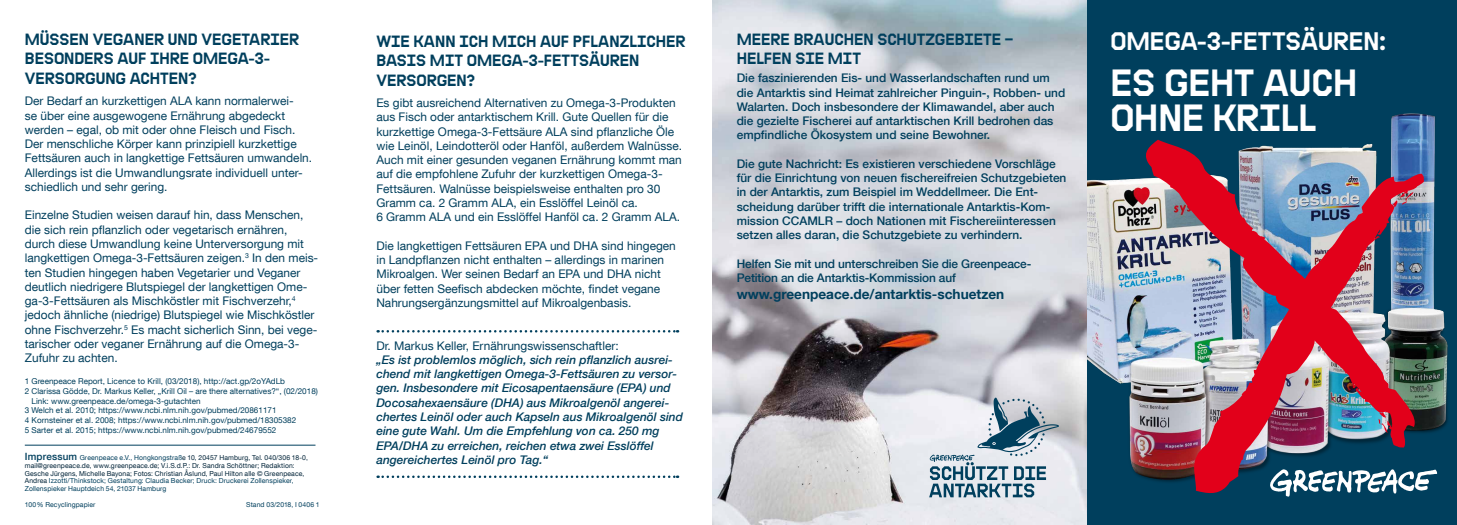
<style>
.page{position:relative;width:1457px;height:525px;background:#fff}
.page>*{position:absolute;margin:0;border:0;box-sizing:border-box;transform-origin:0 0}
.t1{font:37.88px/35px "Sanctuary";color:#fff}
.t2{font:25.38px "Sanctuary";color:#fff}
.t3{font:16.25px/19.5px "Sanctuary";color:#003f5d}
.t4{font:700 13.75px "Helvetica Neue LT Com";color:#003f5d}
.t5{font:11.88px/14.2px "Helvetica Neue LT Com";color:#003f5d}
.t6{font:500 11.88px/14.2px "Helvetica Neue LT Com";color:#003f5d}
.t7{font:italic 500 11.88px/14.2px "Helvetica Neue LT Com";color:#003f5d}
.t8{font:8.12px "Helvetica Neue LT Com";color:#003f5d}
.t9{font:6.88px/7.5px "Helvetica Neue LT Com";letter-spacing:.015em;color:#002338}
.t10{font:6.88px "Helvetica Neue LT Com";letter-spacing:.015em;color:#003f5d}
.s1{font-weight:500;font-size:10px;color:#003f5d}
.s2{color:#003f5d}
</style>
<div class="page">
<div style="left:1086px;top:0;width:370px;height:524px;background:#003f5d"></div>
<img style="left:1086px;top:11px;width:362px;height:513px">
<img style="left:1141px;top:140px;width:282px;height:355px">
<svg style="left:1378px;top:418px;width:9px;height:15px"></svg>
<svg style="left:1401px;top:192px;width:12px;height:13px"></svg>
<svg style="left:1269px;top:468px;width:167px;height:28px"></svg>
<hr style="left:25px;top:444px;width:290px;height:1px;background:#003f5d">
<svg style="left:377px;top:330px;width:301px;height:2px"></svg>
<svg style="left:377px;top:475px;width:301px;height:2px"></svg>
<img style="left:712px;top:0;width:374px;height:524px">
<svg style="left:929px;top:397px;width:129px;height:100px"></svg>
<h3 class="t3" style="left:25px;top:29px;width:276px">MÜSSEN VEGANER UND VEGETARIER<br>BESONDERS AUF IHRE OMEGA-3-<br>VERSORGUNG ACHTEN?</h3>
<p class="t5" style="left:25px;top:94px;width:289px">Der Bedarf an kurzkettigen ALA kann normalerwei-<br>se über eine ausgewogene Ernährung abgedeckt werden – egal, ob mit oder ohne Fleisch und Fisch.<br>Der menschliche Körper kann prinzipiell kurzkettige Fettsäuren auch in langkettige Fettsäuren umwandeln.<br>Allerdings ist die Umwandlungsrate individuell unter&shy;schiedlich und sehr gering.</p>
<p class="t5" style="left:25px;top:208px;width:295px">Einzelne Studien weisen darauf hin, dass Menschen, die sich rein pflanzlich oder vegetarisch ernähren, durch diese Umwandlung keine Unterversorgung mit langkettigen Omega-3-Fettsäuren zeigen.<sup>3</sup> In den meis&shy;ten Studien hingegen haben Vegetarier und Veganer deutlich niedrigere Blutspiegel der langkettigen Ome&shy;ga-3-Fettsäuren als Mischköstler mit Fischverzehr,<sup>4 </sup>jedoch ähnliche (niedrige) Blutspiegel wie Mischköstler ohne Fischverzehr.<sup>5</sup> Es macht sicherlich Sinn, bei vege&shy;tarischer oder veganer Ernährung auf die Omega-3- Zufuhr zu achten.</p>
<p class="t8" style="left:25px;top:376px;width:262px">1 Greenpeace Report, Licence to Krill, (03/2018), http://act.gp/2oYAdLb</p>
<p class="t8" style="left:25px;top:386px;width:295px">2 Clarissa Gödde, Dr. Markus Keller, „Krill Oil – are there alternatives?“, (02/2018)</p>
<p class="t8" style="left:32px;top:395px;width:170px">Link: www.greenpeace.de/omega-3-gutachten</p>
<p class="t8" style="left:25px;top:405px;width:253px">3 Welch et al. 2010; https://www.ncbi.nlm.nih.gov/pubmed/20861171</p>
<p class="t8" style="left:25px;top:415px;width:273px">4 Kornsteiner et al. 2008; https://www.ncbi.nlm.nih.gov/pubmed/18305382</p>
<p class="t8" style="left:25px;top:425px;width:253px">5 Sarter et al. 2015; https://www.ncbi.nlm.nih.gov/pubmed/24679552</p>
<p class="t9" style="left:25px;top:454px;width:285px"><span class="s1">Impressum</span> <span class="s2">Greenpeace e.V., Hongkongstraß</span>e 10, 20457 Hamburg, Tel. 040/306 18-0, mail@greenpeace.de, www.greenpeace.de; V.i.S.d.P.: Dr. Sandra Schöttner; Redaktion:<br>Gesche Jürgens, Michelle Bayona; Fotos: Christian Åslund, Paul Hilton alle © Greenpeace, Andrea <span class="s2">Izzotti/Thinkstock; Gestaltung: Claudia Becker; Druck: Druckerei Zollenspieker, Zollenspieker Hauptdeich 54, 21037 Hamburg</span></p>
<p class="t10" style="left:25px;top:500px;width:72px">100% Recyclingpapier</p>
<p class="t10" style="left:246px;top:500px;width:75px">Stand 03/2018, I 0406 1</p>
<h3 class="t3" style="left:376px;top:31px;width:311px">WIE KANN ICH MICH AUF PFLANZLICHER<br>BASIS MIT OMEGA-3-FETTSÄUREN<br>VERSORGEN?</h3>
<p class="t5" style="left:376px;top:95px;width:307px">Es gibt ausreichend Alternativen zu Omega-3-Produkten aus Fisch oder antarktischem Krill. Gute Quellen für die kurzkettige Omega-3-Fettsäure ALA sind pflanzliche Öle wie Leinöl, Leindotteröl oder Hanföl, außerdem Walnüsse.<br>Auch mit einer gesunden veganen Ernährung kommt man auf die empfohlene Zufuhr der kurzkettigen Omega-3- Fettsäuren. Walnüsse beispielsweise enthalten pro 30<br>Gramm ca. 2 Gramm ALA, ein Esslöffel Leinöl ca.<br>6 Gramm ALA und ein Esslöffel Hanföl ca. 2 Gramm ALA.</p>
<p class="t5" style="left:376px;top:238px;width:301px">Die langkettigen Fettsäuren EPA und DHA sind hingegen in Landpflanzen nicht enthalten – allerdings in marinen Mikroalgen. Wer seinen Bedarf an EPA und DHA nicht über fetten Seefisch abdecken möchte, findet vegane Nahrungsergänzungsmittel auf Mikroalgenbasis.</p>
<p class="t5" style="left:376px;top:338px;width:244px">Dr. Markus Keller, Ernährungswissenschaftler:</p>
<p class="t7" style="left:376px;top:352px;width:308px">„Es ist problemlos möglich, sich rein pflanzlich ausrei&shy;chend mit langkettigen Omega-3-Fettsäuren zu versor&shy;gen. Insbesondere mit Eicosapentaensäure (EPA) und Docosahexaensäure (DHA) aus Mikroalgenöl angerei&shy;chertes Leinöl oder auch Kapseln aus Mikroalgenöl sind eine gute Wahl. Um die Empfehlung von ca. 250 mg EPA/DHA zu erreichen, reichen etwa zwei Esslöffel angereichertes Leinöl pro Tag.“</p>
<h3 class="t3" style="left:736px;top:29px;width:278px">MEERE BRAUCHEN SCHUTZGEBIETE –<br>HELFEN SIE MIT</h3>
<p class="t6" style="left:736px;top:71px;width:330px">Die faszinierenden Eis- und Wasserlandschaften rund um die Antarktis sind Heimat zahlreicher Pinguin-, Robben- und Walarten. Doch insbesondere der Klimawandel, aber auch die gezielte Fischerei auf antarktischen Krill bedrohen das empfindliche Ökosystem und seine Bewohner.</p>
<p class="t6" style="left:736px;top:156px;width:331px">Die gute Nachricht: Es existieren verschiedene Vorschläge für die Einrichtung von neuen fischereifreien Schutzgebieten in der Antarktis, zum Beispiel im Weddellmeer. Die Ent&shy;scheidung darüber trifft die internationale Antarktis-Kom&shy;mission CCAMLR – doch Nationen mit Fischereiinteressen setzen alles daran, die Schutzgebiete zu verhindern.</p>
<p class="t6" style="left:736px;top:256px;width:296px">Helfen Sie mit und unterschreiben Sie die Greenpeace-<br>Petition an die Antarktis-Kommission auf</p>
<p class="t4" style="left:736px;top:285px;width:269px">www.greenpeace.de/antarktis-schuetzen</p>
<h2 class="t2" style="left:1110px;top:25px;width:277px">OMEGA-3-FETTSÄUREN:</h2>
<h1 class="t1" style="left:1110px;top:64px;width:248px">ES GEHT AUCH<br>OHNE KRILL</h1>
</div>
